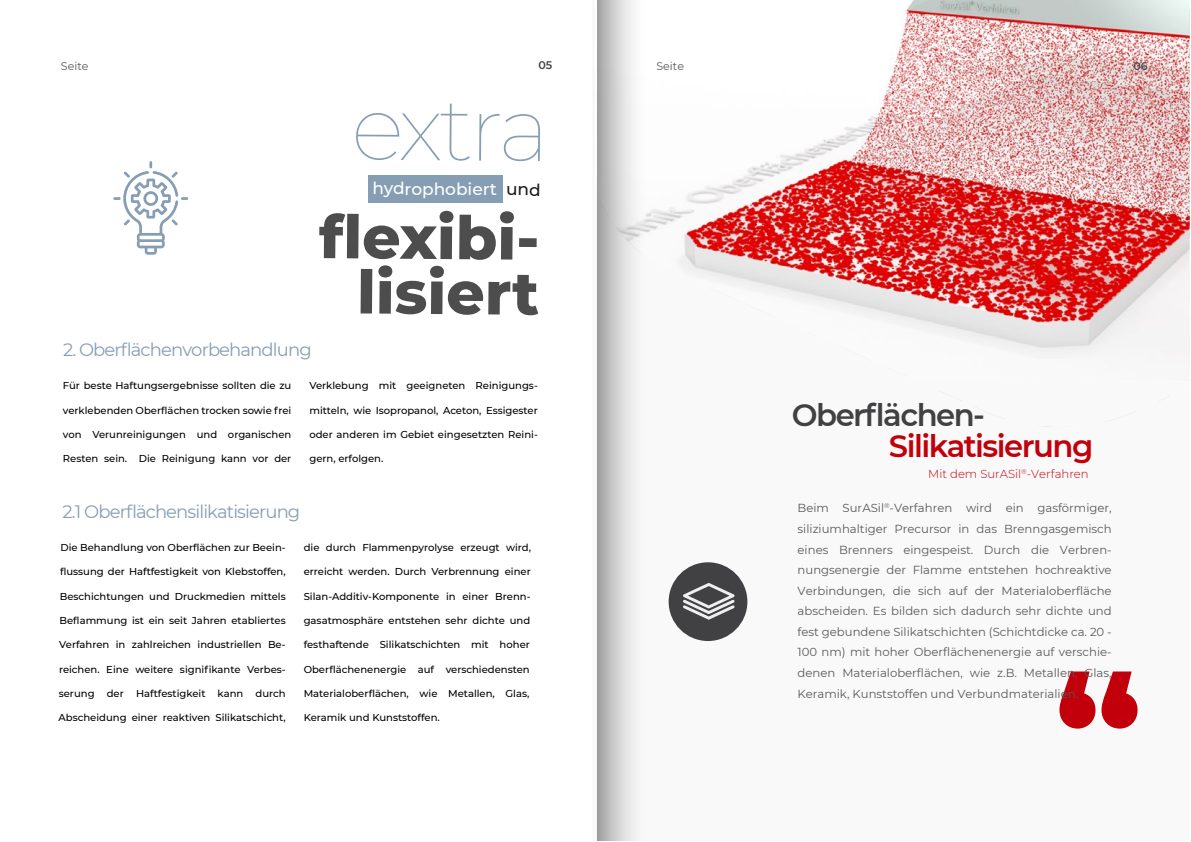
<style>
.page{position:relative;width:1191px;height:842px;background:#fff}
.page>*{position:absolute;margin:0;border:0;box-sizing:border-box;transform-origin:0 0}
.t1{font:100 90px "Montserrat";letter-spacing:-.065em;color:#869eb3}
.t2{font:800 60px/55.1px "Montserrat";letter-spacing:-.01em;color:#4d4d4d;text-align:right}
.t3{font:600 30.7px "Montserrat";letter-spacing:-.05em;color:#c2000b}
.t4{font:600 30.7px "Montserrat";letter-spacing:-.05em;color:#414042}
.t5{font:18px "Montserrat";letter-spacing:-.05em;color:#869eb3}
.t6{font:500 17px "Montserrat";letter-spacing:-.01em;color:#fff}
.t7{font:11.7px/20.6px "Montserrat";color:#58595b;text-align:justify}
.t8{font:300 11.7px "Montserrat";color:#c2000b}
.t9{font:11.1px "Montserrat";color:#58595b}
.t10{font:600 11.1px "Montserrat";color:#414042}
.t11{font:600 11.1px "Montserrat";color:#4d4d4d}
.t12{font:500 10px "Montserrat";color:#000}
.s1{color:#1a1a1a}
</style>
<div class="page">
<div style="left:368px;top:176px;width:134px;height:27px;background:#869eb3"></div>
<div style="left:592px;top:0;width:597px;height:841px;background:#f9f9f9"></div>
<svg style="left:113px;top:161px;width:75px;height:94px"></svg>
<img style="left:668px;top:0;width:521px;height:350px">
<div style="left:668px;top:562px;width:79px;height:79px;background:#414042;border-radius:50%"></div>
<svg style="left:683px;top:583px;width:51px;height:37px"></svg>
<svg style="left:1059px;top:671px;width:78px;height:58px"></svg>
<svg style="left:597px;top:0;width:71px;height:841px"></svg>
<p class="t9" style="left:61px;top:58px;width:29px">Seite</p>
<p class="t10" style="left:538px;top:58px;width:15px">05</p>
<p class="t9" style="left:656px;top:59px;width:29px">Seite</p>
<p class="t11" style="left:1133px;top:58px;width:16px">06</p>
<h1 class="t1" style="left:351px;top:68px;width:201px">extra</h1>
<h3 class="t6" style="left:372px;top:177px;width:170px">hydrophobiert <span class="s1">und</span></h3>
<h2 class="t2" style="left:319px;top:207px;width:223px">flexibi&shy;lisiert</h2>
<h3 class="t5" style="left:63px;top:337px;width:250px">2. Oberflächenvorbehandlung</h3>
<p class="t12" style="left:63px;top:379px;width:230px">Für beste Haftungsergebnisse sollten die zu</p>
<p class="t12" style="left:63px;top:403px;width:230px">verklebenden Oberflächen trocken sowie frei</p>
<p class="t12" style="left:63px;top:427px;width:230px">von Verunreinigungen und organischen</p>
<p class="t12" style="left:63px;top:452px;width:230px">Resten sein. Die Reinigung kann vor der</p>
<p class="t12" style="left:309px;top:379px;width:230px">Verklebung mit geeigneten Reinigungs-</p>
<p class="t12" style="left:309px;top:403px;width:230px">mitteln, wie Isopropanol, Aceton, Essigester</p>
<p class="t12" style="left:309px;top:427px;width:230px">oder anderen im Gebiet eingesetzten Reini-</p>
<p class="t12" style="left:309px;top:452px;width:75px">gern, erfolgen.</p>
<h3 class="t5" style="left:63px;top:499px;width:239px">2.1 Oberflächensilikatisierung</h3>
<p class="t12" style="left:60px;top:541px;width:227px">Die Behandlung von Oberflächen zur Beein-</p>
<p class="t12" style="left:60px;top:565px;width:227px">flussung der Haftfestigkeit von Klebstoffen,</p>
<p class="t12" style="left:60px;top:589px;width:227px">Beschichtungen und Druckmedien mittels</p>
<p class="t12" style="left:60px;top:613px;width:228px">Beflammung ist ein seit Jahren etabliertes</p>
<p class="t12" style="left:59px;top:638px;width:228px">Verfahren in zahlreichen industriellen Be-</p>
<p class="t12" style="left:59px;top:662px;width:228px">reichen. Eine weitere signifikante Verbes-</p>
<p class="t12" style="left:59px;top:686px;width:228px">serung der Haftfestigkeit kann durch</p>
<p class="t12" style="left:58px;top:710px;width:229px">Abscheidung einer reaktiven Silikatschicht,</p>
<p class="t12" style="left:304px;top:540px;width:229px">die durch Flammenpyrolyse erzeugt wird,</p>
<p class="t12" style="left:304px;top:565px;width:228px">erreicht werden. Durch Verbrennung einer</p>
<p class="t12" style="left:304px;top:589px;width:228px">Silan-Additiv-Komponente in einer Brenn-</p>
<p class="t12" style="left:304px;top:613px;width:228px">gasatmosphäre entstehen sehr dichte und</p>
<p class="t12" style="left:304px;top:638px;width:228px">festhaftende Silikatschichten mit hoher</p>
<p class="t12" style="left:304px;top:662px;width:227px">Oberflächenenergie auf verschiedensten</p>
<p class="t12" style="left:304px;top:686px;width:227px">Materialoberflächen, wie Metallen, Glas,</p>
<p class="t12" style="left:304px;top:710px;width:138px">Keramik und Kunststoffen.</p>
<h3 class="t4" style="left:792px;top:393px;width:195px">Oberflächen-</h3>
<h3 class="t3" style="left:889px;top:424px;width:206px">Silikatisierung</h3>
<p class="t8" style="left:928px;top:466px;width:162px">Mit dem SurASil<sup>®</sup>-Verfahren</p>
<p class="t7" style="left:797px;top:497px;width:315px">Beim SurASil<sup>®</sup>-Verfahren wird ein gasförmiger, siliziumhaltiger Precursor in das Brenngasgemisch eines Brenners eingespeist. Durch die Verbren&shy;nungsenergie der Flamme entstehen hochreaktive Verbindungen, die sich auf der Materialoberfläche abscheiden. Es bilden sich dadurch sehr dichte und fest gebundene Silikatschichten (Schichtdicke ca. 20 - 100 nm) mit hoher Oberflächenenergie auf verschie&shy;denen Materialoberflächen, wie z.B. Metallen, Glas, Keramik, Kunststoffen und Verbundmaterialien.</p>
</div>
